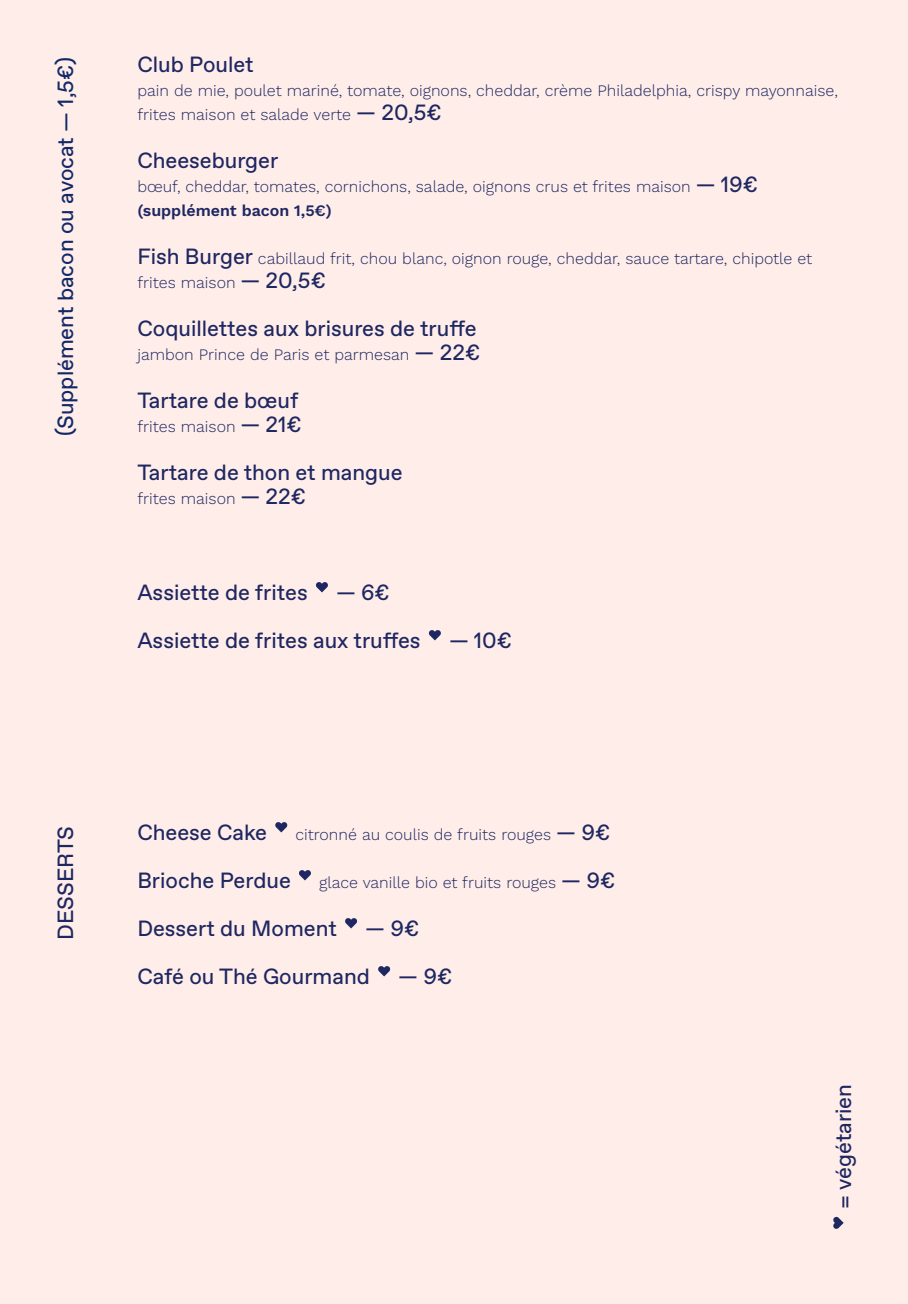
<style>
.page{position:relative;width:908px;height:1304px;background:#fff}
.page>*{position:absolute;margin:0;border:0;box-sizing:border-box;transform-origin:0 0}
.t1{font:22px/48px "Favorit";color:#1e2762}
.t2{font:22px "Favorit";color:#122867}
.t3{font:300 16px/24px "Work Sans";color:#1e2762}
.s1{font-family:"Favorit";font-weight:400;font-size:22px}
.s2{font-weight:600}
</style>
<div class="page">
<div style="left:0;top:0;width:907px;height:1304px;background:#feede8"></div>
<svg style="left:316px;top:582px;width:12px;height:10px"></svg>
<svg style="left:428px;top:630px;width:13px;height:10px"></svg>
<svg style="left:275px;top:822px;width:12px;height:10px"></svg>
<svg style="left:299px;top:870px;width:12px;height:10px"></svg>
<svg style="left:345px;top:918px;width:12px;height:10px"></svg>
<svg style="left:378px;top:966px;width:12px;height:10px"></svg>
<svg style="left:833px;top:1217px;width:10px;height:12px"></svg>
<p class="t2" style="left:51px;top:436px;width:381px;rotate:-90deg">(Supplément bacon ou avocat — 1,5€)</p>
<p class="t1" style="left:137px;top:40px;width:118px">Club Poulet</p>
<p class="t3" style="left:137px;top:78px;width:701px">pain de mie, poulet mariné, tomate, oignons, cheddar, crème Philadelphia, crispy mayonnaise, frites maison et salade verte <span class="s1">— 20,5€</span></p>
<p class="t1" style="left:137px;top:136px;width:142px">Cheeseburger</p>
<p class="t3" style="left:137px;top:174px;width:621px">bœuf, cheddar, tomates, cornichons, salade, oignons crus et frites maison <span class="s1">— 19€ </span><span class="s2">(supplément bacon 1,5€)</span></p>
<p class="t3" style="left:137px;top:246px;width:676px"><span class="s1">Fish Burger</span> cabillaud frit, chou blanc, oignon rouge, cheddar, sauce tartare, chipotle et frites maison <span class="s1">— 20,5€</span></p>
<p class="t1" style="left:137px;top:304px;width:340px">Coquillettes aux brisures de truffe</p>
<p class="t3" style="left:137px;top:342px;width:344px">jambon Prince de Paris et parmesan <span class="s1">— 22€</span></p>
<p class="t1" style="left:137px;top:376px;width:162px">Tartare de bœuf</p>
<p class="t3" style="left:137px;top:414px;width:166px">frites maison <span class="s1">— 21€</span></p>
<p class="t1" style="left:137px;top:448px;width:266px">Tartare de thon et mangue</p>
<p class="t3" style="left:137px;top:486px;width:170px">frites maison <span class="s1">— 22€</span></p>
<p class="t1" style="left:137px;top:568px;width:172px">Assiette de frites</p>
<p class="t1" style="left:336px;top:568px;width:55px">— 6€</p>
<p class="t1" style="left:137px;top:616px;width:285px">Assiette de frites aux truffes</p>
<p class="t1" style="left:449px;top:616px;width:64px">— 10€</p>
<p class="t1" style="left:41px;top:940px;width:115px;rotate:-90deg">DESSERTS</p>
<p class="t1" style="left:137px;top:808px;width:131px">Cheese Cake</p>
<p class="t3" style="left:295px;top:822px;width:316px">citronné au coulis de fruits rouges <span class="s1">— 9€</span></p>
<p class="t1" style="left:137px;top:856px;width:155px">Brioche Perdue</p>
<p class="t3" style="left:319px;top:870px;width:297px">glace vanille bio et fruits rouges <span class="s1">— 9€</span></p>
<p class="t1" style="left:137px;top:904px;width:201px">Dessert du Moment</p>
<p class="t1" style="left:137px;top:904px;width:283px;text-indent:228px">— 9€<br>Café ou Thé Gourmand</p>
<p class="t1" style="left:398px;top:952px;width:56px">— 9€</p>
<p class="t1" style="left:818px;top:1209px;width:126px;rotate:-90deg">= végétarien</p>
</div>
